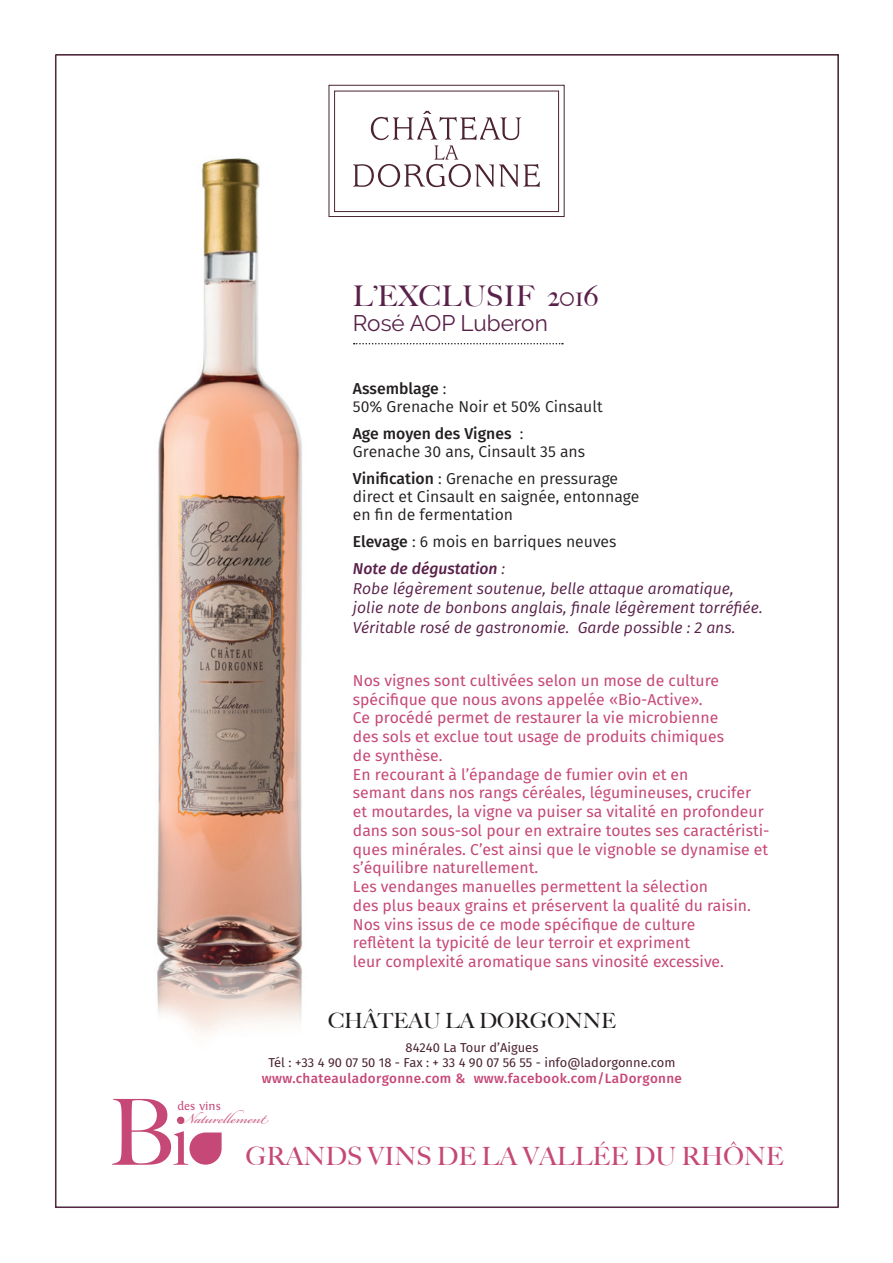
<style>
.page{position:relative;width:893px;height:1263px;background:#fff}
.page>*{position:absolute;margin:0;border:0;box-sizing:border-box;transform-origin:0 0}
.t1{font:500 91.35px "Big Caslon";color:#c64877}
.t2{font:500 28.5px "Big Caslon";letter-spacing:.015em;color:#592049}
.t3{font:500 25.2px "Big Caslon";color:#c64877}
.t4{font:23.1px "Bickham Script Pro";color:#cc6184}
.t5{font:22.5px "Raleway";color:#592049}
.t6{font:500 21px "Big Caslon";color:#231f20}
.t7{font:15.75px/18.8px "Fira Sans";color:#c64877}
.t8{font:15.75px/18px "Fira Sans";color:#231f20}
.t9{font:italic 15.75px/19.5px "Fira Sans";color:#592049}
.t10{font:500 15.75px "Fira Sans";color:#231f20}
.t11{font:500 13.5px "Fira Sans";letter-spacing:.025em;color:#c64877}
.t12{font:12.9px "Fira Sans";color:#4b2331}
.t13{font:12.15px "Fontin";color:#c64877}
.s1{font-weight:500}
.s2{font-weight:400}
.s3{font-weight:500;font-style:italic;color:#592049}
.s4{font-style:italic;color:#592049}
.s5{font-size:69.3px}
</style>
<div class="page">
<svg style="left:354px;top:343px;width:209px;height:1px"></svg>
<div style="left:686px;top:129px;width:11px;height:12px;border:1px solid #fff;border-radius:50%"></div>
<div style="left:135px;top:1157px;width:11px;height:11px;border:1px solid #fff;border-radius:50%"></div>
<img style="left:157px;top:156px;width:172px;height:879px">
<div style="left:329px;top:85px;width:235px;height:132px;background:linear-gradient(to bottom,#fcfbfb,#fbfbfb)"></div>
<div style="left:329px;top:85px;width:235px;height:132px;border:1px solid #4b2331"></div>
<div style="left:334px;top:91px;width:225px;height:121px;background:#fff;border:1px solid #4b2331"></div>
<svg style="left:353px;top:111px;width:187px;height:76px"></svg>
<svg style="left:189px;top:1132px;width:33px;height:33px"></svg>
<p class="t2" style="left:353px;top:279px;width:247px">L’EXCLUSIF 2016</p>
<p class="t5" style="left:353px;top:310px;width:196px">Rosé AOP Luberon</p>
<p class="t8" style="left:353px;top:379px;width:251px"><span class="s1">Assemblage</span> :<br>50% Grenache Noir et 50% Cinsault</p>
<p class="t10" style="left:353px;top:421px;width:172px">Age moyen des Vignes <span class="s2">:</span></p>
<p class="t8" style="left:353px;top:438px;width:267px;line-height:27px">Grenache 30 ans, Cinsault 35 ans<br><span class="s1">Vinification</span> : Grenache en pressurage</p>
<p class="t8" style="left:353px;top:487px;width:288px">direct et Cinsault en saignée, entonnage en fin de fermentation</p>
<p class="t8" style="left:353px;top:528px;width:265px;line-height:27px"><span class="s1">Elevage</span> : 6 mois en barriques neuves<br><span class="s3">Note de dégustation</span> <span class="s4">:</span></p>
<p class="t9" style="left:353px;top:578px;width:411px">Robe légèrement soutenue, belle attaque aromatique, jolie note de bonbons anglais, finale légèrement torréfiée.<br>Véritable rosé de gastronomie. Garde possible : 2 ans.</p>
<p class="t7" style="left:353px;top:671px;width:368px">Nos vignes sont cultivées selon un mose de culture spécifique que nous avons appelée «Bio-Active».</p>
<p class="t7" style="left:353px;top:708px;width:373px">Ce procédé permet de restaurer la vie microbienne des sols et exclue tout usage de produits chimiques de synthèse.</p>
<p class="t7" style="left:353px;top:764px;width:418px">En recourant à l’épandage de fumier ovin et en<br>semant dans nos rangs céréales, légumineuses, crucifer<br>et moutardes, la vigne va puiser sa vitalité en profondeur dans son sous-sol pour en extraire toutes ses caractéristi&shy;ques minérales. C’est ainsi que le vignoble se dynamise et s’équilibre naturellement.</p>
<p class="t7" style="left:353px;top:877px;width:399px">Les vendanges manuelles permettent la sélection<br>des plus beaux grains et préservent la qualité du raisin.<br>Nos vins issus de ce mode spécifique de culture reflètent la typicité de leur terroir et expriment<br>leur complexité aromatique sans vinosité excessive.</p>
<p class="t6" style="left:328px;top:1008px;width:289px">CHÂTEAU LA DORGONNE</p>
<p class="t12" style="left:406px;top:1037px;width:134px">84240 La Tour d’Aigues</p>
<p class="t12" style="left:269px;top:1052px;width:408px">Tél : +33 4 90 07 50 18 - Fax : + 33 4 90 07 56 55 - info@ladorgonne.com</p>
<p class="t11" style="left:262px;top:1068px;width:422px">www.chateauladorgonne.com &amp; www.facebook.com/LaDorgonne</p>
<p class="t1" style="left:109px;top:1079px;width:83px">B<span class="s5">I</span></p>
<p class="t13" style="left:177px;top:1099px;width:45px">des vins</p>
<p class="t4" style="left:180px;top:1101px;width:90px">Naturellement</p>
<p class="t3" style="left:246px;top:1141px;width:538px">GRANDS VINS DE LA VALLÉE DU RHÔNE</p>
</div>
